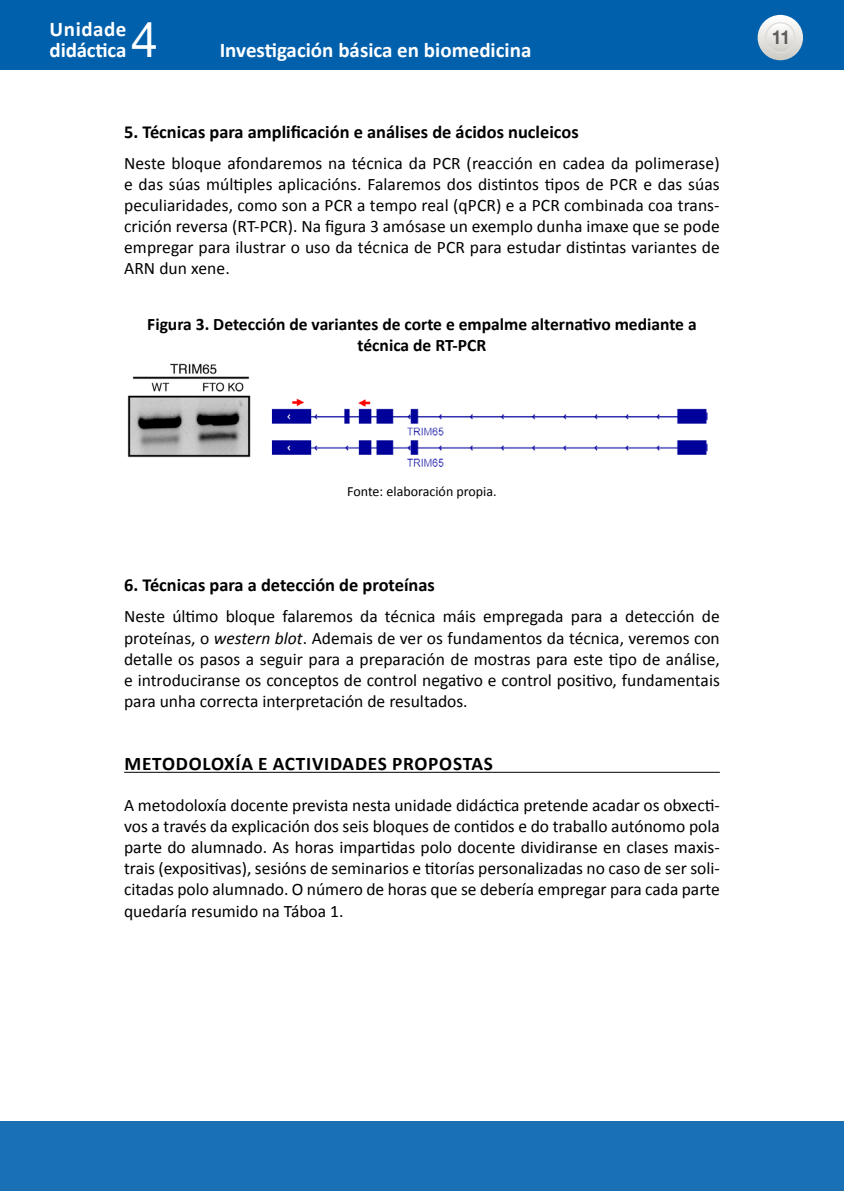
<style>
.page{position:relative;width:844px;height:1191px;background:#fff}
.page>*{position:absolute;margin:0;border:0;box-sizing:border-box;transform-origin:0 0}
.t1{font:49px "Helvetica Neue LT Std";color:#fff}
.t2{font:700 21px/21px "Calibri";color:#fff}
.t3{font:700 19.25px "Calibri";letter-spacing:.04em;color:#000}
.t4{font:700 19.25px "Helvetica Neue LT Std";color:#000;scale:.9 1}
.t5{font:700 18.38px "Calibri";color:#000}
.t6{font:17.5px/21px "Calibri";color:#000;text-align:justify}
.t7{font:700 17.5px/21px "Calibri";color:#000;text-align:center}
.t8{font:14px "Calibri";color:#000}
.s1{font-style:italic}
</style>
<div class="page">
<div style="left:0;top:1121px;width:843px;height:70px;background:#1a70b4"></div>
<div style="left:0;top:0;width:843px;height:69px;background:#0060ac"></div>
<svg style="left:757px;top:15px;width:45px;height:45px"></svg>
<svg style="left:765px;top:23px;width:29px;height:29px"></svg>
<div style="left:764px;top:22px;width:31px;height:31px;border:1px solid #dfdeda;border-radius:50%"></div>
<hr style="left:124px;top:772px;width:595px;height:1px;background:#000">
<img style="left:127px;top:363px;width:581px;height:104px">
<p class="t2" style="left:50px;top:18px;width:78px">Unidade didáctica</p>
<h1 class="t1" style="left:131px;top:11px;width:29px">4</h1>
<p class="t2" style="left:220px;top:39px;width:313px">Investigación básica en biomedicina</p>
<p class="t5" style="left:124px;top:119px;width:456px">5. Técnicas para amplificación e análises de ácidos nucleicos</p>
<p class="t6" style="left:124px;top:152px;width:597px">Neste bloque afondaremos na técnica da PCR (reacción en cadea da polimerase) e das súas múltiples aplicacións. Falaremos dos distintos tipos de PCR e das súas peculiaridades, como son a PCR a tempo real (qPCR) e a PCR combinada coa trans&shy;crición reversa (RT-PCR). Na figura 3 amósase un exemplo dunha imaxe que se pode empregar para ilustrar o uso da técnica de PCR para estudar distintas variantes de ARN dun xene.</p>
<p class="t7" style="left:147px;top:313px;width:550px">Figura 3. Detección de variantes de corte e empalme alternativo mediante a técnica de RT-PCR</p>
<p class="t4" style="left:770px;top:26px;width:23px">11</p>
<p class="t8" style="left:347px;top:482px;width:151px">Fonte: elaboración propia.</p>
<p class="t5" style="left:124px;top:572px;width:312px">6. Técnicas para a detección de proteínas</p>
<p class="t6" style="left:124px;top:605px;width:597px">Neste último bloque falaremos da técnica máis empregada para a detección de proteínas, o <span class="s1">western blot</span>. Ademais de ver os fundamentos da técnica, veremos con detalle os pasos a seguir para a preparación de mostras para este tipo de análise, e introduciranse os conceptos de control negativo e control positivo, fundamentais para unha correcta interpretación de resultados.</p>
<p class="t3" style="left:124px;top:750px;width:370px">METODOLOXÍA E ACTIVIDADES PROPOSTAS</p>
<p class="t6" style="left:124px;top:794px;width:597px">A metodoloxía docente prevista nesta unidade didáctica pretende acadar os obxecti&shy;vos a través da explicación dos seis bloques de contidos e do traballo autónomo pola parte do alumnado. As horas impartidas polo docente dividiranse en clases maxis&shy;trais (expositivas), sesións de seminarios e titorías personalizadas no caso de ser soli&shy;citadas polo alumnado. O número de horas que se debería empregar para cada parte quedaría resumido na Táboa 1.</p>
</div>
